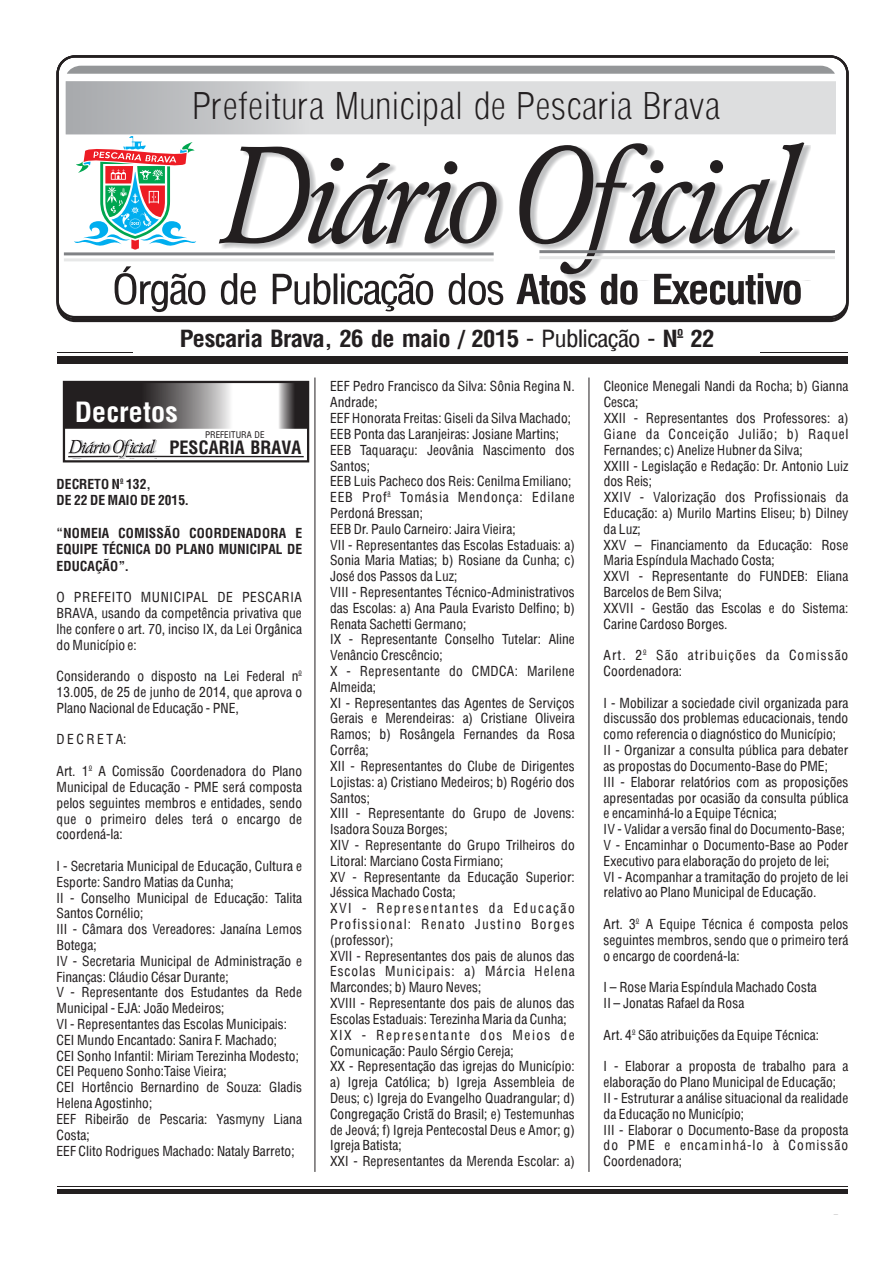
<style>
.page{position:relative;width:893px;height:1263px;background:#fff}
.page>*{position:absolute;margin:0;border:0;box-sizing:border-box;transform-origin:0 0}
.t1{font:300 condensed 36px "Arena";color:#231f20}
.t2{font:700 condensed 27.3px "Arena";color:#fff;scale:1.04 1}
.t3{font:700 condensed 23.1px "Arena";letter-spacing:-.025em;color:#231f20;scale:1.07 1}
.t4{font:700 condensed 18px "Arena";color:#231f20}
.t5{font:13.5px/15.8px "Arena Condensed";color:#231f20}
.t6{font:700 condensed 13.5px/16.4px "Arena";color:#231f20}
.t7{font:13.5px/15.8px "Arena Condensed";letter-spacing:.07em;color:#231f20}
.t8{font:9px "Arena Condensed";color:#231f20}
.s1{font-family:"Arena Condensed";font-weight:400;font-stretch:normal}
</style>
<div class="page">
<div style="left:57px;top:356px;width:790px;height:8px;background:#231f20"></div>
<hr style="left:57px;top:352px;width:76px;height:1px;background:#231f20">
<hr style="left:760px;top:352px;width:88px;height:1px;background:#231f20">
<hr style="left:57px;top:1189px;width:791px;height:4px;background:#231f20">
<hr style="left:57px;top:1185px;width:791px;height:1px;background:#231f20">
<hr style="left:315px;top:377px;width:1px;height:795px;background:#231f20">
<hr style="left:589px;top:377px;width:1px;height:795px;background:#231f20">
<svg style="left:67px;top:66px;width:768px;height:8px;background:#989a9c"></svg>
<svg style="left:115px;top:266px;width:686px;height:46px"></svg>
<div style="left:221px;top:145px;width:590px;height:135px;background:#808285;opacity:.49"></div>
<svg style="left:219px;top:250px;width:585px;height:24px"></svg>
<div style="left:56px;top:55px;width:793px;height:265px;border:2px solid #231f20;border-radius:17px"></div>
<hr style="left:64px;top:252px;width:430px;height:3px;background:#808285">
<hr style="left:64px;top:258px;width:430px;height:3px;background:#e7e8e8">
<hr style="left:539px;top:250px;width:296px;height:3px;background:#808285">
<hr style="left:539px;top:256px;width:296px;height:3px;background:#e7e8e8">
<svg style="left:66px;top:81px;width:770px;height:169px"></svg>
<div style="left:63px;top:381px;width:246px;height:81px;border:2px solid #231f20"></div>
<hr style="left:126px;top:456px;width:178px;height:1px;background:#231f20">
<div style="left:69px;top:440px;width:88px;height:18px;background:#808285;opacity:.49"></div>
<svg style="left:68px;top:439px;width:88px;height:18px"></svg>
<hr style="left:68px;top:456px;width:51px;height:1px;background:#231f20">
<svg style="left:63px;top:381px;width:246px;height:48px"></svg>
<h1 class="t1" style="left:192px;top:85px;width:529px">Prefeitura Municipal de Pescaria Brava</h1>
<h3 class="t3" style="left:180px;top:324px;width:501px">Pescaria Brava, 26 de maio / 2015 <span class="s1">- Publicação -</span> Nº 22</h3>
<h2 class="t2" style="left:75px;top:395px;width:101px">Decretos</h2>
<p class="t8" style="left:205px;top:429px;width:61px">PREFEITURA DE</p>
<h3 class="t4" style="left:169px;top:436px;width:134px">PESCARIA BRAVA</h3>
<p class="t6" style="left:57px;top:476px;width:134px">DECRETO Nº 132,<br>DE 22 DE MAIO DE 2015.</p>
<p class="t6" style="left:57px;top:525px;width:247px;text-align:justify">“NOMEIA COMISSÃO COORDENADORA E EQUIPE TÉCNICA DO PLANO MUNICIPAL DE EDUCAÇÃO”.</p>
<p class="t5" style="left:57px;top:589px;width:247px;text-align:justify">O PREFEITO MUNICIPAL DE PESCARIA BRAVA, usando da competência privativa que lhe confere o art. 70, inciso IX, da Lei Orgânica do Município e:</p>
<p class="t5" style="left:57px;top:668px;width:247px;text-align:justify">Considerando o disposto na Lei Federal nº 13.005, de 25 de junho de 2014, que aprova o Plano Nacional de Educação - PNE,</p>
<p class="t5" style="left:57px;top:732px;width:72px">D E C R E T A:</p>
<p class="t5" style="left:57px;top:763px;width:247px;text-align:justify">Art. 1º A Comissão Coordenadora do Plano Municipal de Educação - PME será composta pelos seguintes membros e entidades, sendo que o primeiro deles terá o encargo de coordená-la:</p>
<p class="t5" style="left:57px;top:858px;width:247px">I - Secretaria Municipal de Educação, Cultura e Esporte: Sandro Matias da Cunha;<br>II - Conselho Municipal de Educação: Talita Santos Cornélio;<br>III - Câmara dos Vereadores: Janaína Lemos Botega;<br>IV - Secretaria Municipal de Administração e Finanças: Cláudio César Durante;<br>V - Representante dos Estudantes da Rede Municipal - EJA: João Medeiros;<br>VI - Representantes das Escolas Municipais:<br>CEI Mundo Encantado: Sanira F. Machado;<br>CEI Sonho Infantil: Miriam Terezinha Modesto; CEI Pequeno Sonho:Taise Vieira;<br>CEI Hortêncio Bernardino de Souza: Gladis Helena Agostinho;<br>EEF Ribeirão de Pescaria: Yasmyny Liana Costa;<br>EEF Clito Rodrigues Machado: Nataly Barreto;</p>
<p class="t5" style="left:330px;top:379px;width:246px">EEF Pedro Francisco da Silva: Sônia Regina N.<br>Andrade;<br>EEF Honorata Freitas: Giseli da Silva Machado; EEB Ponta das Laranjeiras: Josiane Martins; EEB Taquaraçu: Jeovânia Nascimento dos Santos;<br>EEB Luis Pacheco dos Reis: Cenilma Emiliano; EEB Profª Tomásia Mendonça: Edilane Perdoná Bressan;<br>EEB Dr. Paulo Carneiro: Jaira Vieira;<br>VII - Representantes das Escolas Estaduais: a)<br>Sonia Maria Matias; b) Rosiane da Cunha; c)<br>José dos Passos da Luz;<br>VIII - Representantes Técnico-Administrativos das Escolas: a) Ana Paula Evaristo Delfino; b)<br>Renata Sachetti Germano;<br>IX - Representante Conselho Tutelar: Aline Venâncio Crescêncio;<br>X - Representante do CMDCA: Marilene Almeida;<br>XI - Representantes das Agentes de Serviços Gerais e Merendeiras: a) Cristiane Oliveira Ramos; b) Rosângela Fernandes da Rosa Corrêa;<br>XII - Representantes do Clube de Dirigentes Lojistas: a) Cristiano Medeiros; b) Rogério dos Santos;<br>XIII - Representante do Grupo de Jovens:<br>Isadora Souza Borges;<br>XIV - Representante do Grupo Trilheiros do Litoral: Marciano Costa Firmiano;<br>XV - Representante da Educação Superior:<br>Jéssica Machado Costa;<br>XVI - Representantes da Educação Profissional: Renato Justino Borges (professor);<br>XVII - Representantes dos pais de alunos das Escolas Municipais: a) Márcia Helena Marcondes; b) Mauro Neves;<br>XVIII - Representante dos pais de alunos das Escolas Estaduais: Terezinha Maria da Cunha; XIX - Representante dos Meios de Comunicação: Paulo Sérgio Cereja;<br>XX - Representação das igrejas do Município: a) Igreja Católica; b) Igreja Assembleia de Deus; c) Igreja do Evangelho Quadrangular; d)<br>Congregação Cristã do Brasil; e) Testemunhas de Jeová; f) Igreja Pentecostal Deus e Amor; g)<br>Igreja Batista;<br>XXI - Representantes da Merenda Escolar: a)</p>
<p class="t5" style="left:604px;top:379px;width:246px">Cleonice Menegali Nandi da Rocha; b) Gianna<br>Cesca;<br>XXII - Representantes dos Professores: a)<br>Giane da Conceição Julião; b) Raquel<br>Fernandes; c) Anelize Hubner da Silva;<br>XXIII - Legislação e Redação: Dr. Antonio Luiz dos Reis;<br>XXIV - Valorização dos Profissionais da<br>Educação: a) Murilo Martins Eliseu; b) Dilney da Luz;<br>XXV – Financiamento da Educação: Rose<br>Maria Espíndula Machado Costa;<br>XXVI - Representante do FUNDEB: Eliana<br>Barcelos de Bem Silva;<br>XXVII - Gestão das Escolas e do Sistema:<br>Carine Cardoso Borges.</p>
<p class="t7" style="left:604px;top:648px;width:246px">Art. 2º São atribuições da Comissão<br>Coordenadora:</p>
<p class="t5" style="left:604px;top:695px;width:246px">I - Mobilizar a sociedade civil organizada para discussão dos problemas educacionais, tendo como referencia o diagnóstico do Município;<br>II - Organizar a consulta pública para debater as propostas do Documento-Base do PME;<br>III - Elaborar relatórios com as proposições apresentadas por ocasião da consulta pública e encaminhá-lo a Equipe Técnica;<br>IV - Validar a versão final do Documento-Base; V - Encaminhar o Documento-Base ao Poder Executivo para elaboração do projeto de lei;<br>VI - Acompanhar a tramitação do projeto de lei relativo ao Plano Municipal de Educação.</p>
<p class="t5" style="left:604px;top:916px;width:246px;text-align:justify">Art. 3º A Equipe Técnica é composta pelos seguintes membros, sendo que o primeiro terá o encargo de coordená-la:</p>
<p class="t5" style="left:604px;top:979px;width:215px">I – Rose Maria Espíndula Machado Costa<br>II – Jonatas Rafael da Rosa</p>
<p class="t5" style="left:604px;top:1027px;width:217px">Art. 4º São atribuições da Equipe Técnica:</p>
<p class="t5" style="left:604px;top:1059px;width:246px">I - Elaborar a proposta de trabalho para a elaboração do Plano Municipal de Educação;<br>II - Estruturar a análise situacional da realidade da Educação no Município;<br>III - Elaborar o Documento-Base da proposta do PME e encaminhá-lo à Comissão Coordenadora;</p>
</div>
